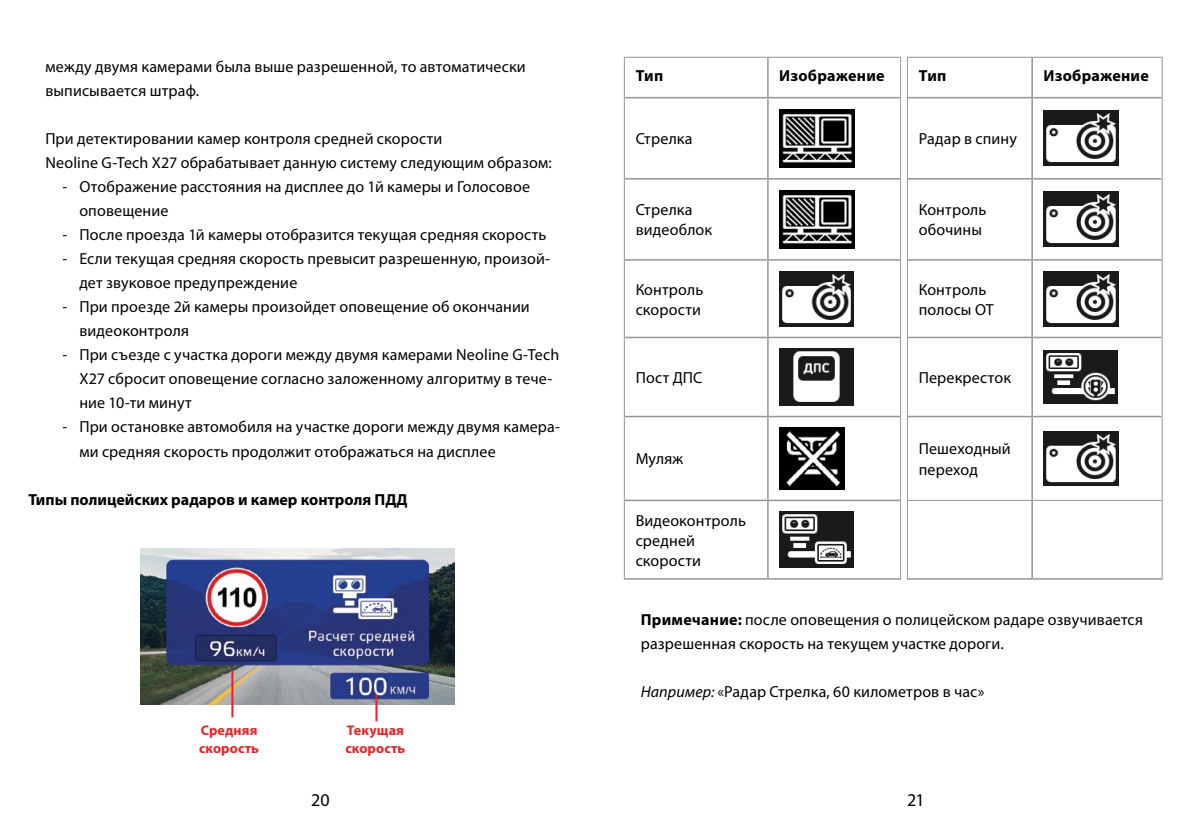
<style>
.page{position:relative;width:1191px;height:840px;background:#fff}
.page>*{position:absolute;margin:0;border:0;box-sizing:border-box;transform-origin:0 0}
.t1{font:18px "Myriad Pro";color:#000}
.t2{font:16px/24px "Myriad Pro";letter-spacing:.01em;color:#000}
.t3{font:700 16px "Myriad Pro";color:#000}
.t4{font:700 14px/18px "Myriad Pro";letter-spacing:.01em;color:#ed2124}
.s1{font-weight:700}
.s2{font-style:italic}
</style>
<div class="page">
<hr style="left:624px;top:57px;width:144px;height:1px;background:#939598">
<hr style="left:624px;top:58px;width:1px;height:40px;background:#939598">
<hr style="left:768px;top:57px;width:133px;height:1px;background:#939598">
<hr style="left:900px;top:58px;width:1px;height:40px;background:#939598">
<hr style="left:907px;top:57px;width:125px;height:1px;background:#939598">
<hr style="left:907px;top:58px;width:1px;height:40px;background:#939598">
<hr style="left:1032px;top:57px;width:130px;height:1px;background:#939598">
<hr style="left:1161px;top:58px;width:1px;height:40px;background:#939598">
<hr style="left:624px;top:98px;width:1px;height:81px;background:#939598">
<hr style="left:900px;top:98px;width:1px;height:81px;background:#939598">
<hr style="left:907px;top:98px;width:1px;height:81px;background:#939598">
<hr style="left:1161px;top:98px;width:1px;height:81px;background:#939598">
<hr style="left:624px;top:179px;width:1px;height:81px;background:#939598">
<hr style="left:900px;top:179px;width:1px;height:81px;background:#939598">
<hr style="left:907px;top:179px;width:1px;height:81px;background:#939598">
<hr style="left:1161px;top:179px;width:1px;height:81px;background:#939598">
<hr style="left:624px;top:260px;width:1px;height:77px;background:#939598">
<hr style="left:900px;top:260px;width:1px;height:77px;background:#939598">
<hr style="left:907px;top:260px;width:1px;height:77px;background:#939598">
<hr style="left:1161px;top:260px;width:1px;height:77px;background:#939598">
<hr style="left:624px;top:337px;width:1px;height:79px;background:#939598">
<hr style="left:900px;top:337px;width:1px;height:79px;background:#939598">
<hr style="left:907px;top:337px;width:1px;height:79px;background:#939598">
<hr style="left:1161px;top:337px;width:1px;height:79px;background:#939598">
<hr style="left:624px;top:416px;width:1px;height:84px;background:#939598">
<hr style="left:900px;top:416px;width:1px;height:84px;background:#939598">
<hr style="left:907px;top:416px;width:1px;height:83px;background:#939598">
<hr style="left:1161px;top:416px;width:1px;height:83px;background:#939598">
<hr style="left:624px;top:500px;width:1px;height:78px;background:#939598">
<hr style="left:900px;top:500px;width:1px;height:78px;background:#939598">
<hr style="left:907px;top:499px;width:125px;height:1px;background:#939598">
<hr style="left:907px;top:500px;width:1px;height:78px;background:#939598">
<hr style="left:1032px;top:499px;width:130px;height:1px;background:#939598">
<hr style="left:1161px;top:500px;width:1px;height:78px;background:#939598">
<hr style="left:767px;top:58px;width:1px;height:39px;background:#939598">
<hr style="left:1031px;top:58px;width:2px;height:39px;background:#939598">
<hr style="left:625px;top:97px;width:143px;height:1px;background:#939598">
<hr style="left:768px;top:97px;width:132px;height:1px;background:#939598">
<hr style="left:767px;top:98px;width:1px;height:80px;background:#939598">
<hr style="left:908px;top:97px;width:124px;height:1px;background:#939598">
<hr style="left:1032px;top:97px;width:129px;height:1px;background:#939598">
<hr style="left:1031px;top:98px;width:2px;height:80px;background:#939598">
<hr style="left:625px;top:178px;width:143px;height:1px;background:#939598">
<hr style="left:768px;top:178px;width:132px;height:1px;background:#939598">
<hr style="left:767px;top:179px;width:1px;height:80px;background:#939598">
<hr style="left:908px;top:178px;width:124px;height:1px;background:#939598">
<hr style="left:1032px;top:178px;width:129px;height:1px;background:#939598">
<hr style="left:1031px;top:179px;width:2px;height:80px;background:#939598">
<hr style="left:625px;top:259px;width:143px;height:1px;background:#939598">
<hr style="left:768px;top:259px;width:132px;height:1px;background:#939598">
<hr style="left:767px;top:260px;width:1px;height:76px;background:#939598">
<hr style="left:908px;top:259px;width:124px;height:1px;background:#939598">
<hr style="left:1032px;top:259px;width:129px;height:1px;background:#939598">
<hr style="left:1031px;top:260px;width:2px;height:76px;background:#939598">
<hr style="left:625px;top:336px;width:143px;height:2px;background:#939598">
<hr style="left:768px;top:336px;width:132px;height:2px;background:#939598">
<hr style="left:767px;top:338px;width:1px;height:77px;background:#939598">
<hr style="left:908px;top:336px;width:124px;height:2px;background:#939598">
<hr style="left:1032px;top:336px;width:129px;height:2px;background:#939598">
<hr style="left:1031px;top:338px;width:2px;height:77px;background:#939598">
<hr style="left:625px;top:415px;width:143px;height:2px;background:#939598">
<hr style="left:768px;top:415px;width:132px;height:2px;background:#939598">
<hr style="left:767px;top:417px;width:1px;height:82px;background:#939598">
<hr style="left:908px;top:415px;width:124px;height:2px;background:#939598">
<hr style="left:1032px;top:415px;width:129px;height:2px;background:#939598">
<hr style="left:1031px;top:417px;width:2px;height:82px;background:#939598">
<hr style="left:625px;top:499px;width:143px;height:2px;background:#939598">
<hr style="left:768px;top:499px;width:132px;height:2px;background:#939598">
<hr style="left:767px;top:501px;width:1px;height:77px;background:#939598">
<hr style="left:1031px;top:500px;width:2px;height:78px;background:#939598">
<hr style="left:624px;top:578px;width:144px;height:1px;background:#939598">
<hr style="left:768px;top:578px;width:133px;height:1px;background:#939598">
<hr style="left:907px;top:578px;width:125px;height:1px;background:#939598">
<hr style="left:1032px;top:578px;width:130px;height:1px;background:#939598">
<img style="left:779px;top:109px;width:75px;height:58px">
<img style="left:1043px;top:111px;width:75px;height:54px">
<img style="left:779px;top:190px;width:75px;height:58px">
<img style="left:1043px;top:192px;width:75px;height:55px">
<img style="left:779px;top:271px;width:75px;height:55px">
<img style="left:1043px;top:271px;width:75px;height:55px">
<img style="left:779px;top:348px;width:75px;height:57px">
<img style="left:1043px;top:350px;width:74px;height:53px">
<img style="left:779px;top:427px;width:65px;height:62px">
<img style="left:1043px;top:431px;width:75px;height:54px">
<img style="left:779px;top:511px;width:74px;height:56px">
<img style="left:141px;top:548px;width:314px;height:156px">
<hr style="left:231px;top:670px;width:2px;height:47px;background:#ed2124">
<hr style="left:375px;top:694px;width:2px;height:27px;background:#ed2124">
<p class="t2" style="left:45px;top:54px;width:482px">между двумя камерами была выше разрешенной, то автоматически выписывается штраф.</p>
<p class="t2" style="left:45px;top:126px;width:508px">При детектировании камер контроля средней скорости<br>Neoline G-Tech X27 обрабатывает данную систему следующим образом:</p>
<p class="t2" style="left:79px;top:174px;width:452px;text-indent:-17px">- Отображение расстояния на дисплее до 1й камеры и Голосовое оповещение</p>
<p class="t2" style="left:62px;top:222px;width:485px">- После проезда 1й камеры отобразится текущая средняя скорость</p>
<p class="t2" style="left:79px;top:246px;width:472px;text-indent:-17px">- Если текущая средняя скорость превысит разрешенную, произой&shy;дет звуковое предупреждение</p>
<p class="t2" style="left:79px;top:294px;width:452px;text-indent:-17px">- При проезде 2й камеры произойдет оповещение об окончании видеоконтроля</p>
<p class="t2" style="left:79px;top:342px;width:481px;text-indent:-17px">- При съезде с участка дороги между двумя камерами Neoline G-Tech<br>X27 сбросит оповещение согласно заложенному алгоритму в тече&shy;ние 10-ти минут</p>
<p class="t2" style="left:79px;top:414px;width:482px;text-indent:-17px">- При остановке автомобиля на участке дороги между двумя камера&shy;ми средняя скорость продолжит отображаться на дисплее</p>
<p class="t3" style="left:28px;top:488px;width:381px">Типы полицейских радаров и камер контроля ПДД</p>
<p class="t4" style="left:199px;top:720px;width:61px">Средняя скорость</p>
<p class="t4" style="left:345px;top:720px;width:61px">Текущая скорость</p>
<p class="t3" style="left:635px;top:65px;width:29px">Тип</p>
<p class="t3" style="left:779px;top:65px;width:107px">Изображение</p>
<p class="t3" style="left:918px;top:65px;width:29px">Тип</p>
<p class="t3" style="left:1043px;top:65px;width:107px">Изображение</p>
<p class="t2" style="left:635px;top:126px;width:58px">Стрелка</p>
<p class="t2" style="left:918px;top:126px;width:100px">Радар в спину</p>
<p class="t2" style="left:635px;top:199px;width:78px;line-height:20px">Стрелка видеоблок</p>
<p class="t2" style="left:918px;top:199px;width:69px;line-height:20px">Контроль обочины</p>
<p class="t2" style="left:635px;top:279px;width:69px;line-height:20px">Контроль скорости</p>
<p class="t2" style="left:918px;top:279px;width:77px;line-height:20px">Контроль полосы ОТ</p>
<p class="t2" style="left:635px;top:365px;width:68px">Пост ДПС</p>
<p class="t2" style="left:918px;top:365px;width:94px">Перекресток</p>
<p class="t2" style="left:635px;top:446px;width:49px">Муляж</p>
<p class="t2" style="left:918px;top:438px;width:93px;line-height:20px">Пешеходный переход</p>
<p class="t2" style="left:635px;top:509px;width:112px;line-height:20px">Видеоконтроль средней скорости</p>
<p class="t2" style="left:641px;top:606px;width:504px"><span class="s1">Примечание:</span> после оповещения о полицейском радаре озвучивается разрешенная скорость на текущем участке дороги.</p>
<p class="t2" style="left:641px;top:678px;width:345px"><span class="s2">Например:</span> «Радар Стрелка, 60 километров в час»</p>
<p class="t1" style="left:311px;top:788px;width:20px">20</p>
<p class="t1" style="left:907px;top:788px;width:19px">21</p>
</div>
